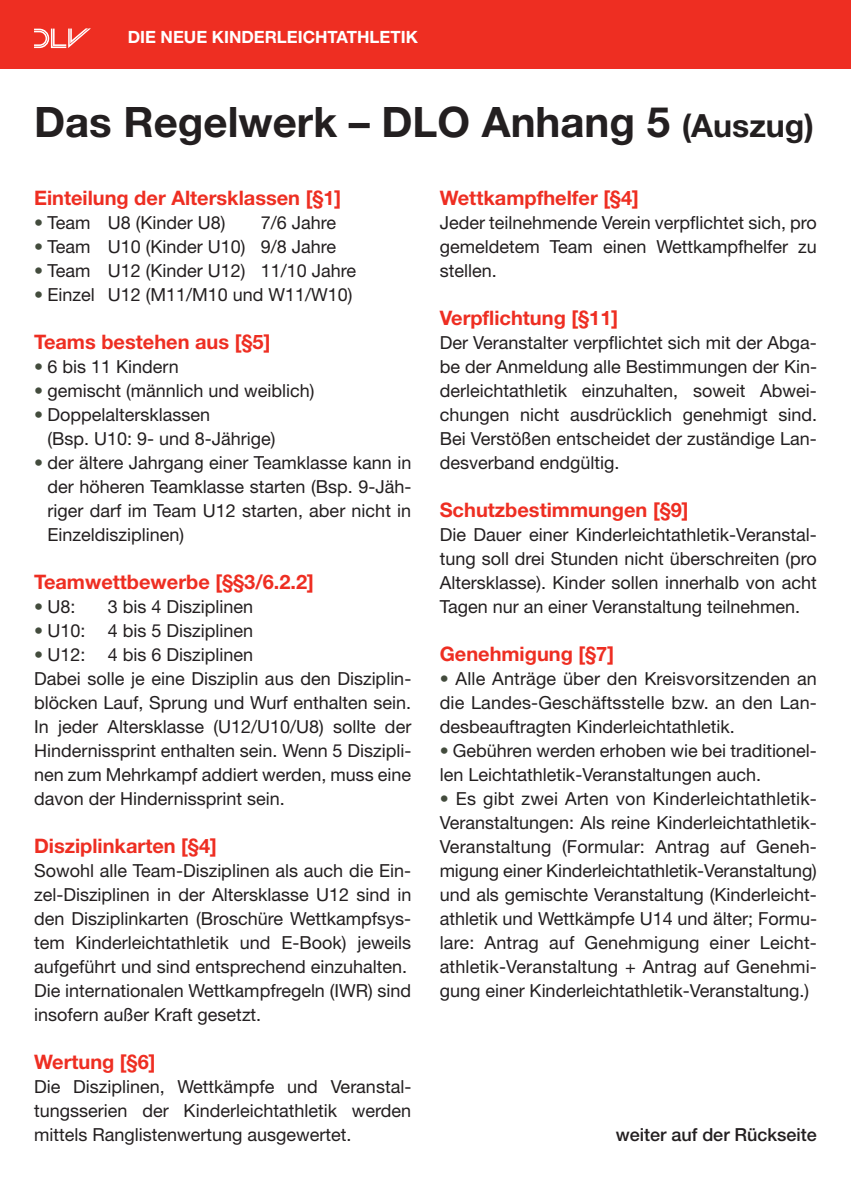
<style>
.page{position:relative;width:851px;height:1202px;background:#fff}
.page>*{position:absolute;margin:0;border:0;box-sizing:border-box;transform-origin:0 0}
.t1{font:700 42px "Helvetica Neue";color:#231f20}
.t2{font:700 20px "Helvetica Neue";color:#ee2e22}
.t3{font:18px/24px "Helvetica Neue";color:#231f20;text-align:justify}
.t4{font:500 18px "Helvetica Neue";color:#231f20}
.t5{font:700 17px "Helvetica Neue";color:#fff}
.s1{font-size:32px}
.s2{color:#434c3d}
</style>
<div class="page">
<div style="left:0;top:0;width:850px;height:68px;background:#ee2e22"></div>
<svg style="left:34px;top:28px;width:57px;height:20px"></svg>
<p class="t5" style="left:128px;top:31px;width:291px">DIE NEUE KINDERLEICHTATHLETIK</p>
<h1 class="t1" style="left:34px;top:107px;width:781px">Das Regelwerk – DLO Anhang 5 <span class="s1">(Auszug)</span></h1>
<p class="t2" style="left:34px;top:190px;width:309px">Einteilung der Altersklassen [§1]</p>
<p class="t3" style="left:34px;top:212px;width:193px"><span class="s2">•</span> Team U8 (Kinder U8)</p>
<p class="t3" style="left:261px;top:212px;width:77px">7/6 Jahre</p>
<p class="t3" style="left:34px;top:236px;width:303px"><span class="s2">•</span> Team U10 (Kinder U10) 9/8 Jahre</p>
<p class="t3" style="left:34px;top:260px;width:323px"><span class="s2">•</span> Team U12 (Kinder U12) 11/10 Jahre</p>
<p class="t3" style="left:34px;top:284px;width:320px"><span class="s2">•</span> Einzel U12 (M11/M10 und W11/W10)</p>
<p class="t2" style="left:34px;top:334px;width:238px">Teams bestehen aus [§5]</p>
<p class="t3" style="left:34px;top:356px;width:146px"><span class="s2">•</span> 6 bis 11 Kindern</p>
<p class="t3" style="left:34px;top:380px;width:282px"><span class="s2">•</span> gemischt (männlich und weiblich)</p>
<p class="t3" style="left:48px;top:404px;width:229px;text-indent:-14px"><span class="s2">•</span> Doppelaltersklassen<br>(Bsp. U10: 9- und 8-Jährige)</p>
<p class="t3" style="left:48px;top:452px;width:365px;text-indent:-13px"><span class="s2">•</span> der ältere Jahrgang einer Teamklasse kann in der höheren Teamklasse starten (Bsp. 9-Jäh&shy;riger darf im Team U12 starten, aber nicht in Einzeldisziplinen)</p>
<p class="t2" style="left:34px;top:574px;width:281px">Teamwettbewerbe [§§3/6.2.2]</p>
<p class="t3" style="left:34px;top:596px;width:43px"><span class="s2">•</span> U8:</p>
<p class="t3" style="left:108px;top:596px;width:147px">3 bis 4 Disziplinen</p>
<p class="t3" style="left:34px;top:620px;width:220px"><span class="s2">•</span> U10: 4 bis 5 Disziplinen</p>
<p class="t3" style="left:34px;top:644px;width:379px;text-align:left"><span class="s2">•</span> U12: 4 bis 6 Disziplinen<br>Dabei solle je eine Disziplin aus den Disziplin&shy;blöcken Lauf, Sprung und Wurf enthalten sein.<br>In jeder Altersklasse (U12/U10/U8) sollte der Hindernissprint enthalten sein. Wenn 5 Diszipli&shy;nen zum Mehrkampf addiert werden, muss eine davon der Hindernissprint sein.</p>
<p class="t2" style="left:34px;top:838px;width:184px">Disziplinkarten [§4]</p>
<p class="t3" style="left:34px;top:860px;width:379px;text-align:left">Sowohl alle Team-Disziplinen als auch die Ein&shy;zel-Disziplinen in der Altersklasse U12 sind in den Disziplinkarten (Broschüre Wettkampfsys&shy;tem Kinderleichtathletik und E-Book) jeweils aufgeführt und sind entsprechend einzuhalten.<br>Die internationalen Wettkampfregeln (IWR) sind insofern außer Kraft gesetzt.</p>
<p class="t2" style="left:34px;top:1054px;width:123px">Wertung [§6]</p>
<p class="t3" style="left:34px;top:1076px;width:379px">Die Disziplinen, Wettkämpfe und Veranstal&shy;tungsserien der Kinderleichtathletik werden mittels Ranglistenwertung ausgewertet.</p>
<p class="t2" style="left:439px;top:190px;width:201px">Wettkampfhelfer [§4]</p>
<p class="t3" style="left:439px;top:212px;width:379px">Jeder teilnehmende Verein verpflichtet sich, pro gemeldetem Team einen Wettkampfhelfer zu stellen.</p>
<p class="t2" style="left:439px;top:310px;width:180px">Verpflichtung [§11]</p>
<p class="t3" style="left:439px;top:332px;width:379px">Der Veranstalter verpflichtet sich mit der Abga&shy;be der Anmeldung alle Bestimmungen der Kin&shy;derleichtathletik einzuhalten, soweit Abwei&shy;chungen nicht ausdrücklich genehmigt sind.<br>Bei Verstößen entscheidet der zuständige Lan&shy;desverband endgültig.</p>
<p class="t2" style="left:439px;top:502px;width:250px">Schutzbestimmungen [§9]</p>
<p class="t3" style="left:439px;top:524px;width:379px">Die Dauer einer Kinderleichtathletik-Veranstal&shy;tung soll drei Stunden nicht überschreiten (pro Altersklasse). Kinder sollen innerhalb von acht Tagen nur an einer Veranstaltung teilnehmen.</p>
<p class="t2" style="left:439px;top:646px;width:176px">Genehmigung [§7]</p>
<p class="t3" style="left:439px;top:668px;width:379px"><span class="s2">•</span> Alle Anträge über den Kreisvorsitzenden an die Landes-Geschäftsstelle bzw. an den Lan&shy;desbeauftragten Kinderleichtathletik.</p>
<p class="t3" style="left:439px;top:740px;width:378px"><span class="s2">•</span> Gebühren werden erhoben wie bei traditionel&shy;len Leichtathletik-Veranstaltungen auch.</p>
<p class="t3" style="left:439px;top:788px;width:379px"><span class="s2">•</span> Es gibt zwei Arten von Kinderleichtathletik-Veranstaltungen: Als reine Kinderleichtathletik-Veranstaltung (Formular: Antrag auf Geneh&shy;migung einer Kinderleichtathletik-Veranstaltung) und als gemischte Veranstaltung (Kinderleicht&shy;athletik und Wettkämpfe U14 und älter; Formu&shy;lare: Antrag auf Genehmigung einer Leicht&shy;athletik-Veranstaltung + Antrag auf Genehmi&shy;gung einer Kinderleichtathletik-Veranstaltung.)</p>
<p class="t4" style="left:615px;top:1128px;width:203px">weiter auf der Rückseite</p>
</div>
